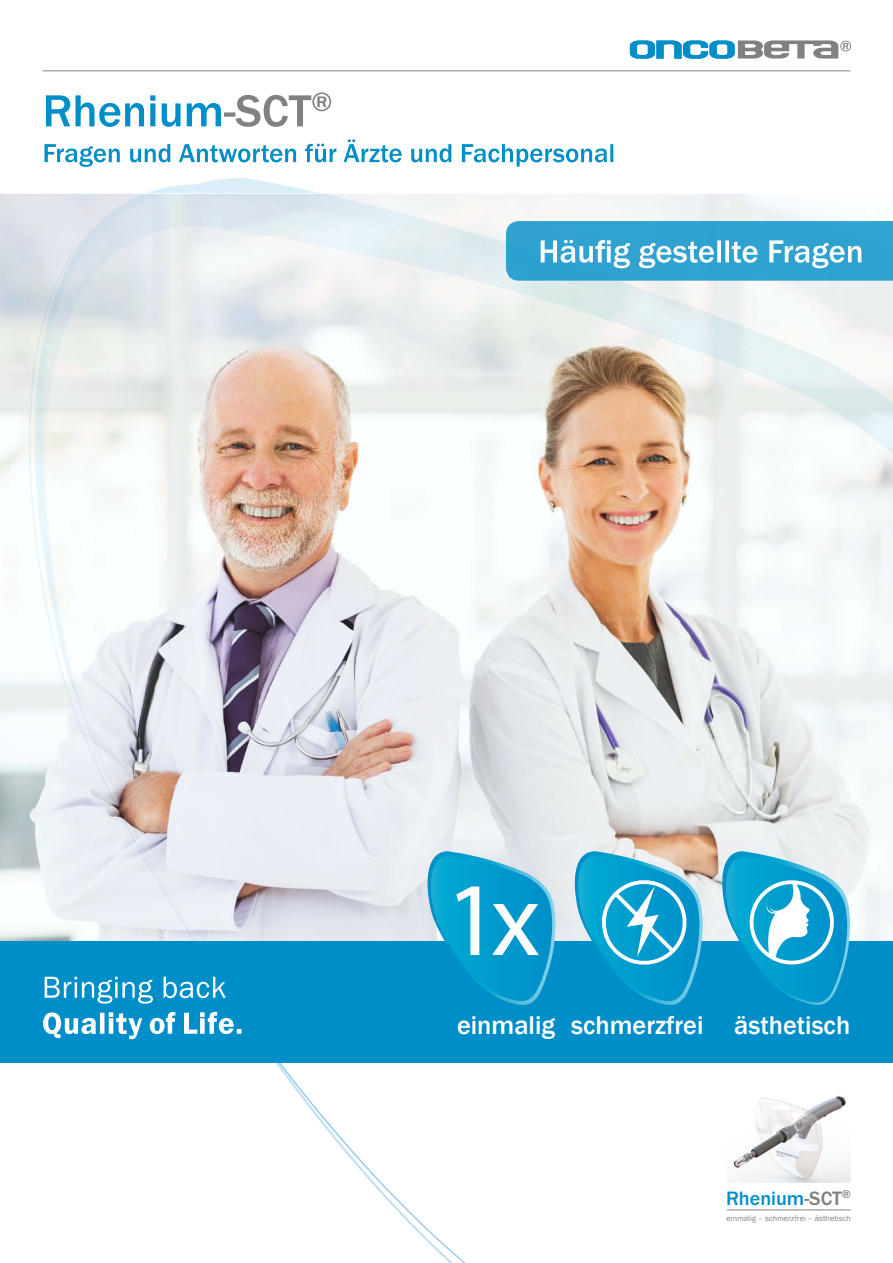
<style>
.page{position:relative;width:893px;height:1263px;background:#fff}
.page>*{position:absolute;margin:0;border:0;box-sizing:border-box;transform-origin:0 0}
.t1{font:500 26.25px "Franklin Gothic";color:#fff}
.t2{font:500 20.1px "Franklin Gothic";color:#008ec8}
.t3{font:8.25px "Franklin Gothic";color:#818181}
.s1{color:#818181}
</style>
<div class="page">
<img style="left:0;top:194px;width:893px;height:747px">
<hr style="left:43px;top:70px;width:807px;height:1px;background:#818181">
<svg style="left:630px;top:40px;width:221px;height:19px"></svg>
<svg style="left:506px;top:221px;width:387px;height:60px;background:#4aadd6"></svg>
<div style="left:0;top:941px;width:893px;height:121px;background:#008ec8"></div>
<svg style="left:428px;top:851px;width:127px;height:154px"></svg>
<svg style="left:575px;top:851px;width:128px;height:154px"></svg>
<svg style="left:719px;top:851px;width:131px;height:154px"></svg>
<img style="left:733px;top:1095px;width:118px;height:87px">
<hr style="left:727px;top:1209px;width:124px;height:1px;background:#818181">
<svg style="left:44px;top:139px;width:569px;height:28px"></svg>
<svg style="left:46px;top:92px;width:285px;height:35px"></svg>
<svg style="left:43px;top:1012px;width:198px;height:27px"></svg>
<svg style="left:45px;top:977px;width:181px;height:26px"></svg>
<p class="t1" style="left:457px;top:1009px;width:100px">einmalig</p>
<p class="t1" style="left:571px;top:1009px;width:134px">schmerzfrei</p>
<p class="t1" style="left:734px;top:1009px;width:117px">ästhetisch</p>
<p class="t2" style="left:726px;top:1185px;width:126px">Rhenium<span class="s1">-SCT</span><sup>®</sup></p>
<p class="t3" style="left:726px;top:1213px;width:126px">einmalig – schmerzfrei – ästhetisch</p>
</div>
